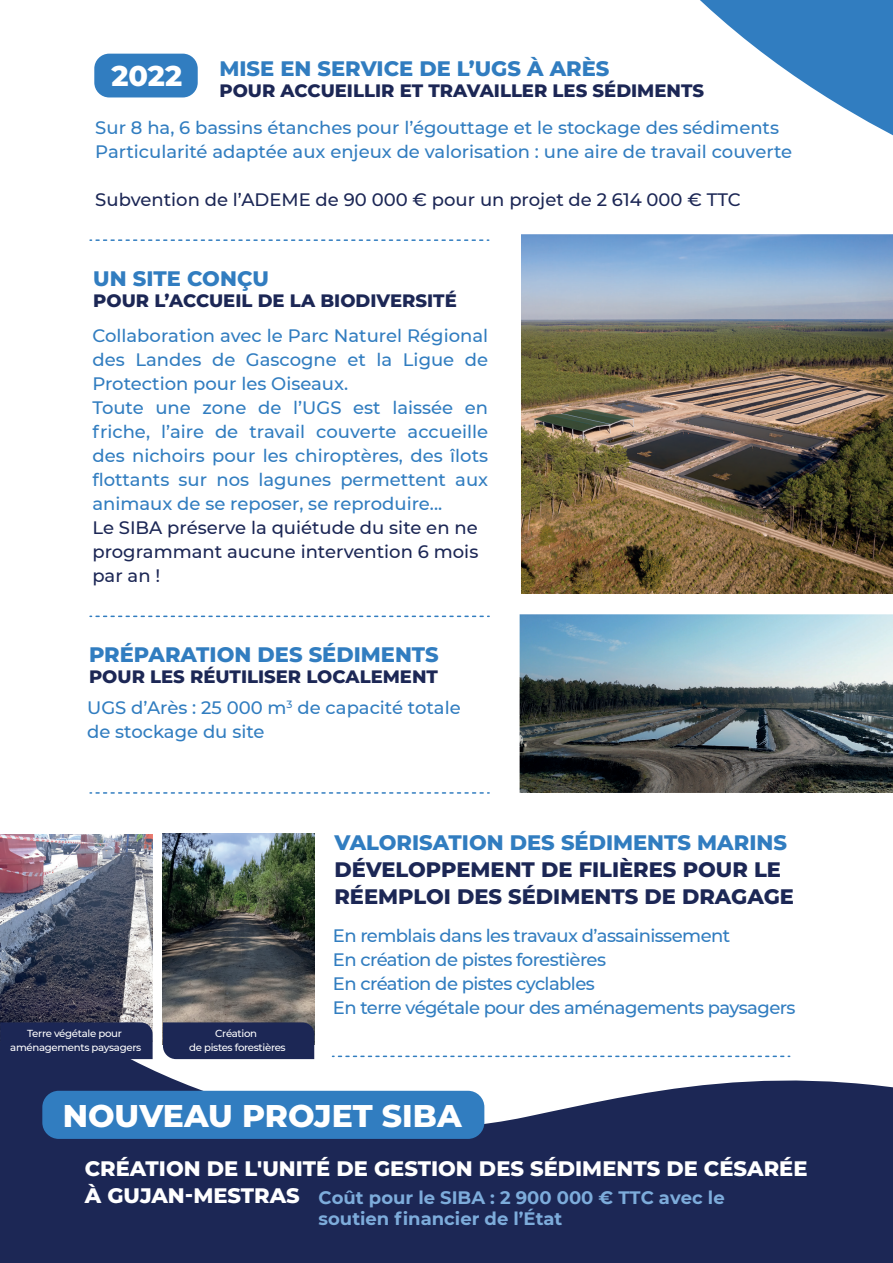
<style>
.page{position:relative;width:893px;height:1263px;background:#fff}
.page>*{position:absolute;margin:0;border:0;box-sizing:border-box;transform-origin:0 0}
.t1{font:800 31.35px "Montserrat";color:#fff}
.t2{font:800 28.65px "Montserrat";color:#fff}
.t3{font:800 21px "Montserrat";color:#317dc0}
.t4{font:800 21px/27px "Montserrat";color:#fff}
.t5{font:800 21px/27px "Montserrat";color:#1c2755}
.t6{font:500 18px/24px "Montserrat";color:#317dc0}
.t7{font:500 18px/24px "Montserrat";letter-spacing:-.03em;color:#317dc0}
.t8{font:500 18px/24px "Montserrat";color:#1c2755;text-align:justify}
.t9{font:800 18px "Montserrat";color:#1c2755}
.t10{font:700 18px/21px "Montserrat";color:#7dacdb}
.t11{font:500 10.2px/13.6px "Montserrat";letter-spacing:-.03em;color:#fff;text-align:center}
.s1{font-weight:800;color:#1c2755}
</style>
<div class="page">
<svg style="left:0;top:963px;width:893px;height:300px;fill:#1c2755"></svg>
<svg style="left:700px;top:0;width:193px;height:136px;fill:#317dc0"></svg>
<img style="left:163px;top:834px;width:152px;height:211px">
<div style="left:163px;top:1022px;width:151px;height:37px;background:#1c2755"></div>
<div style="left:94px;top:54px;width:104px;height:43px;background:#317dc0;border-radius:15px"></div>
<div style="left:42px;top:1091px;width:442px;height:48px;background:#317dc0;border-radius:16px"></div>
<img style="left:0;top:834px;width:152px;height:188px">
<svg style="left:90px;top:616px;width:399px;height:1px"></svg>
<svg style="left:90px;top:239px;width:399px;height:2px"></svg>
<svg style="left:90px;top:792px;width:399px;height:2px"></svg>
<svg style="left:332px;top:1055px;width:458px;height:2px"></svg>
<div style="left:0;top:1022px;width:153px;height:37px;background:#1c2755"></div>
<img style="left:522px;top:234px;width:371px;height:359px">
<img style="left:520px;top:615px;width:372px;height:177px">
<h2 class="t2" style="left:111px;top:55px;width:72px">2022</h2>
<p class="t3" style="left:219px;top:53px;width:391px">MISE EN SERVICE DE L’UGS À ARÈS</p>
<p class="t9" style="left:219px;top:77px;width:486px">POUR ACCUEILLIR ET TRAVAILLER LES SÉDIMENTS</p>
<p class="t6" style="left:95px;top:115px;width:698px">Sur 8 ha, 6 bassins étanches pour l’égouttage et le stockage des sédiments<br>Particularité adaptée aux enjeux de valorisation : une aire de travail couverte</p>
<p class="t8" style="left:95px;top:187px;width:647px">Subvention de l’ADEME de 90 000 € pour un projet de 2 614 000 € TTC</p>
<p class="t3" style="left:93px;top:263px;width:177px">UN SITE CONÇU</p>
<p class="t9" style="left:93px;top:287px;width:365px">POUR L’ACCUEIL DE LA BIODIVERSITÉ</p>
<p class="t6" style="left:92px;top:323px;width:397px">Collaboration avec le Parc Naturel Régional des Landes de Gascogne et la Ligue de Protection pour les Oiseaux.<br>Toute une zone de l’UGS est laissée en friche, l’aire de travail couverte accueille des nichoirs pour les chiroptères, des îlots flottants sur nos lagunes permettent aux animaux de se reposer, se reproduire...</p>
<p class="t8" style="left:92px;top:515px;width:387px">Le SIBA préserve la quiétude du site en ne programmant aucune intervention 6 mois par an !</p>
<p class="t3" style="left:89px;top:639px;width:351px">PRÉPARATION DES SÉDIMENTS</p>
<p class="t6" style="left:87px;top:660px;width:375px;line-height:31px"><span class="s1">POUR LES RÉUTILISER LOCALEMENT<br></span>UGS d’Arès : 25 000 m<sup>3</sup> de capacité totale</p>
<p class="t6" style="left:87px;top:719px;width:179px">de stockage du site</p>
<p class="t11" style="left:10px;top:1026px;width:133px">Terre végétale pour aménagements paysagers</p>
<p class="t11" style="left:189px;top:1026px;width:98px">Création<br>de pistes forestières</p>
<p class="t3" style="left:334px;top:827px;width:454px">VALORISATION DES SÉDIMENTS MARINS</p>
<p class="t5" style="left:334px;top:855px;width:461px">DÉVELOPPEMENT DE FILIÈRES POUR LE<br>RÉEMPLOI DES SÉDIMENTS DE DRAGAGE</p>
<p class="t7" style="left:333px;top:923px;width:464px">En remblais dans les travaux d’assainissement<br>En création de pistes forestières<br>En création de pistes cyclables<br>En terre végétale pour des aménagements paysagers</p>
<h1 class="t1" style="left:63px;top:1092px;width:400px">NOUVEAU PROJET SIBA</h1>
<p class="t4" style="left:85px;top:1154px;width:724px">CRÉATION DE L'UNITÉ DE GESTION DES SÉDIMENTS DE CÉSARÉE<br>À GUJAN-MESTRAS</p>
<p class="t10" style="left:319px;top:1186px;width:408px">Coût pour le SIBA : 2 900 000 € TTC avec le soutien financier de l’État</p>
</div>
